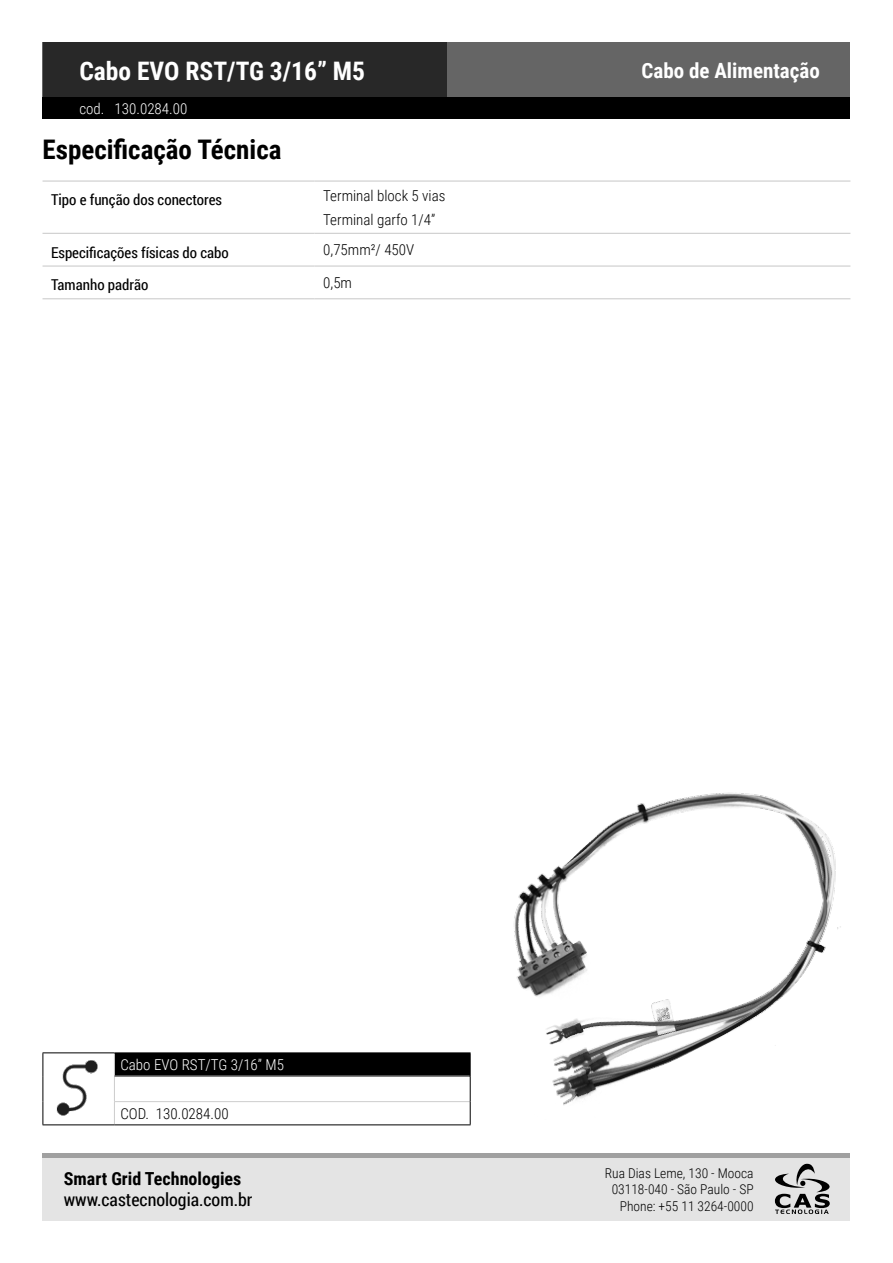
<style>
.page{position:relative;width:893px;height:1263px;background:#fff}
.page>*{position:absolute;margin:0;border:0;box-sizing:border-box;transform-origin:0 0}
.t1{font:700 27px "Roboto Condensed";color:#000}
.t2{font:700 25.5px "Roboto Condensed";color:#fff}
.t3{font:700 21px "Roboto Condensed";color:#fff}
.t4{font:18px "Roboto Condensed";color:#000}
.t5{font:700 18px "Roboto Condensed";color:#000}
.t6{font:300 15px/24px "Roboto Condensed";color:#000}
.t7{font:15px "Roboto Condensed";color:#000}
.t8{font:300 15px "Roboto Condensed";color:#fff}
.t9{font:300 13.5px/16.5px "Roboto Condensed";color:#000;text-align:right}
</style>
<div class="page">
<div style="left:43px;top:43px;width:807px;height:76px;background:#656565"></div>
<div style="left:43px;top:98px;width:807px;height:21px;background:#000"></div>
<div style="left:43px;top:43px;width:403px;height:55px;background:#282828"></div>
<div style="left:43px;top:1157px;width:807px;height:63px;background:#e4e4e4"></div>
<svg style="left:774px;top:1163px;width:56px;height:51px"></svg>
<hr style="left:43px;top:1153px;width:807px;height:4px;background:#a0a0a0">
<hr style="left:43px;top:180px;width:272px;height:2px;background:#cdcdcd">
<hr style="left:315px;top:180px;width:535px;height:2px;background:#cdcdcd">
<hr style="left:43px;top:233px;width:272px;height:1px;background:#cdcdcd">
<hr style="left:315px;top:233px;width:535px;height:1px;background:#cdcdcd">
<hr style="left:43px;top:265px;width:272px;height:2px;background:#cdcdcd">
<hr style="left:315px;top:265px;width:535px;height:2px;background:#cdcdcd">
<hr style="left:43px;top:298px;width:272px;height:1px;background:#cdcdcd">
<hr style="left:315px;top:298px;width:535px;height:1px;background:#cdcdcd">
<div style="left:114px;top:1053px;width:356px;height:23px;background:#000"></div>
<hr style="left:114px;top:1076px;width:356px;height:1px;background:#cdcdcd">
<hr style="left:114px;top:1101px;width:356px;height:1px;background:#cdcdcd">
<svg style="left:114px;top:1053px;width:1px;height:71px"></svg>
<hr style="left:43px;top:1052px;width:71px;height:1px;background:#000">
<svg style="left:43px;top:1053px;width:1px;height:71px"></svg>
<hr style="left:43px;top:1124px;width:71px;height:1px;background:#000">
<hr style="left:114px;top:1052px;width:357px;height:1px;background:#000">
<svg style="left:470px;top:1053px;width:1px;height:71px"></svg>
<hr style="left:114px;top:1124px;width:357px;height:1px;background:#000">
<img style="left:56px;top:1060px;width:42px;height:56px">
<img style="left:514px;top:792px;width:327px;height:313px">
<h2 class="t2" style="left:79px;top:53px;width:287px">Cabo EVO RST/TG 3/16” M5</h2>
<h3 class="t3" style="left:642px;top:56px;width:180px">Cabo de Alimentação</h3>
<p class="t8" style="left:79px;top:98px;width:109px">cod. 130.0284.00</p>
<h1 class="t1" style="left:43px;top:130px;width:240px">Especificação Técnica</h1>
<p class="t7" style="left:51px;top:190px;width:173px">Tipo e função dos conectores</p>
<p class="t6" style="left:323px;top:183px;width:124px">Terminal block 5 vias<br>Terminal garfo 1/4”</p>
<p class="t7" style="left:51px;top:242px;width:179px">Especificações físicas do cabo</p>
<p class="t6" style="left:323px;top:237px;width:93px">0,75mm²/ 450V</p>
<p class="t7" style="left:51px;top:275px;width:99px">Tamanho padrão</p>
<p class="t6" style="left:323px;top:270px;width:30px">0,5m</p>
<p class="t8" style="left:120px;top:1054px;width:165px">Cabo EVO RST/TG 3/16” M5</p>
<p class="t6" style="left:120px;top:1101px;width:110px">COD. 130.0284.00</p>
<p class="t5" style="left:64px;top:1166px;width:179px">Smart Grid Technologies</p>
<p class="t4" style="left:64px;top:1187px;width:190px">www.castecnologia.com.br</p>
<p class="t9" style="left:605px;top:1164px;width:150px">Rua Dias Leme, 130 - Mooca<br>03118-040 - São Paulo - SP<br>Phone: +55 11 3264-0000</p>
</div>
